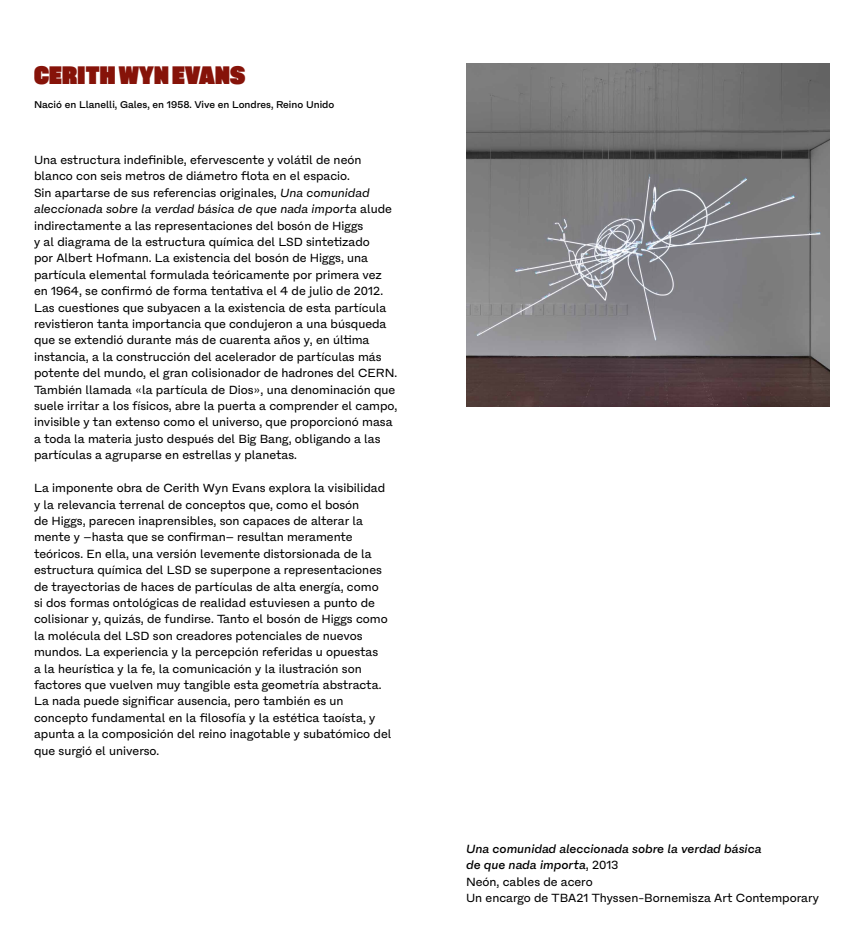
<style>
.page{position:relative;width:864px;height:936px;background:#fff}
.page>*{position:absolute;margin:0;border:0;box-sizing:border-box;transform-origin:0 0}
.t1{font:25.2px "Akkordeon Fourteen";letter-spacing:.01em;color:#861309}
.t2{font:12px/16.4px "Fracktif";color:#000}
.t3{font:500 10px "Fracktif";color:#000}
.s1{font-style:italic}
.s2{font-weight:500;font-style:italic}
</style>
<div class="page">
<img style="left:466px;top:64px;width:364px;height:342px">
<h1 class="t1" style="left:34px;top:61px;width:213px">CERITH WYN EVANS</h1>
<p class="t3" style="left:34px;top:99px;width:302px">Nació en Llanelli, Gales, en 1958. Vive en Londres, Reino Unido</p>
<p class="t2" style="left:34px;top:152px;width:365px">Una estructura indefinible, efervescente y volátil de neón blanco con seis metros de diámetro flota en el espacio.<br>Sin apartarse de sus referencias originales, <span class="s1">Una comunidad aleccionada sobre la verdad básica de que nada importa</span> alude indirectamente a las representaciones del bosón de Higgs<br>y al diagrama de la estructura química del LSD sintetizado<br>por Albert Hofmann. La existencia del bosón de Higgs, una partícula elemental formulada teóricamente por primera vez en 1964, se confirmó de forma tentativa el 4 de julio de 2012.<br>Las cuestiones que subyacen a la existencia de esta partícula revistieron tanta importancia que condujeron a una búsqueda que se extendió durante más de cuarenta años y, en última instancia, a la construcción del acelerador de partículas más potente del mundo, el gran colisionador de hadrones del CERN.<br>También llamada «la partícula de Dios», una denominación que suele irritar a los físicos, abre la puerta a comprender el campo, invisible y tan extenso como el universo, que proporcionó masa a toda la materia justo después del Big Bang, obligando a las partículas a agruparse en estrellas y planetas.</p>
<p class="t2" style="left:34px;top:480px;width:359px">La imponente obra de Cerith Wyn Evans explora la visibilidad y la relevancia terrenal de conceptos que, como el bosón<br>de Higgs, parecen inaprensibles, son capaces de alterar la mente y –hasta que se confirman– resultan meramente teóricos. En ella, una versión levemente distorsionada de la estructura química del LSD se superpone a representaciones de trayectorias de haces de partículas de alta energía, como<br>si dos formas ontológicas de realidad estuviesen a punto de colisionar y, quizás, de fundirse. Tanto el bosón de Higgs como la molécula del LSD son creadores potenciales de nuevos mundos. La experiencia y la percepción referidas u opuestas<br>a la heurística y la fe, la comunicación y la ilustración son factores que vuelven muy tangible esta geometría abstracta.<br>La nada puede significar ausencia, pero también es un concepto fundamental en la filosofía y la estética taoísta, y apunta a la composición del reino inagotable y subatómico del que surgió el universo.</p>
<p class="t2" style="left:466px;top:840px;width:355px"><span class="s2">Una comunidad aleccionada sobre la verdad básica<br>de que nada importa</span>, 2013<br>Neón, cables de acero<br>Un encargo de TBA21 Thyssen-Bornemisza Art Contemporary</p>
</div>
